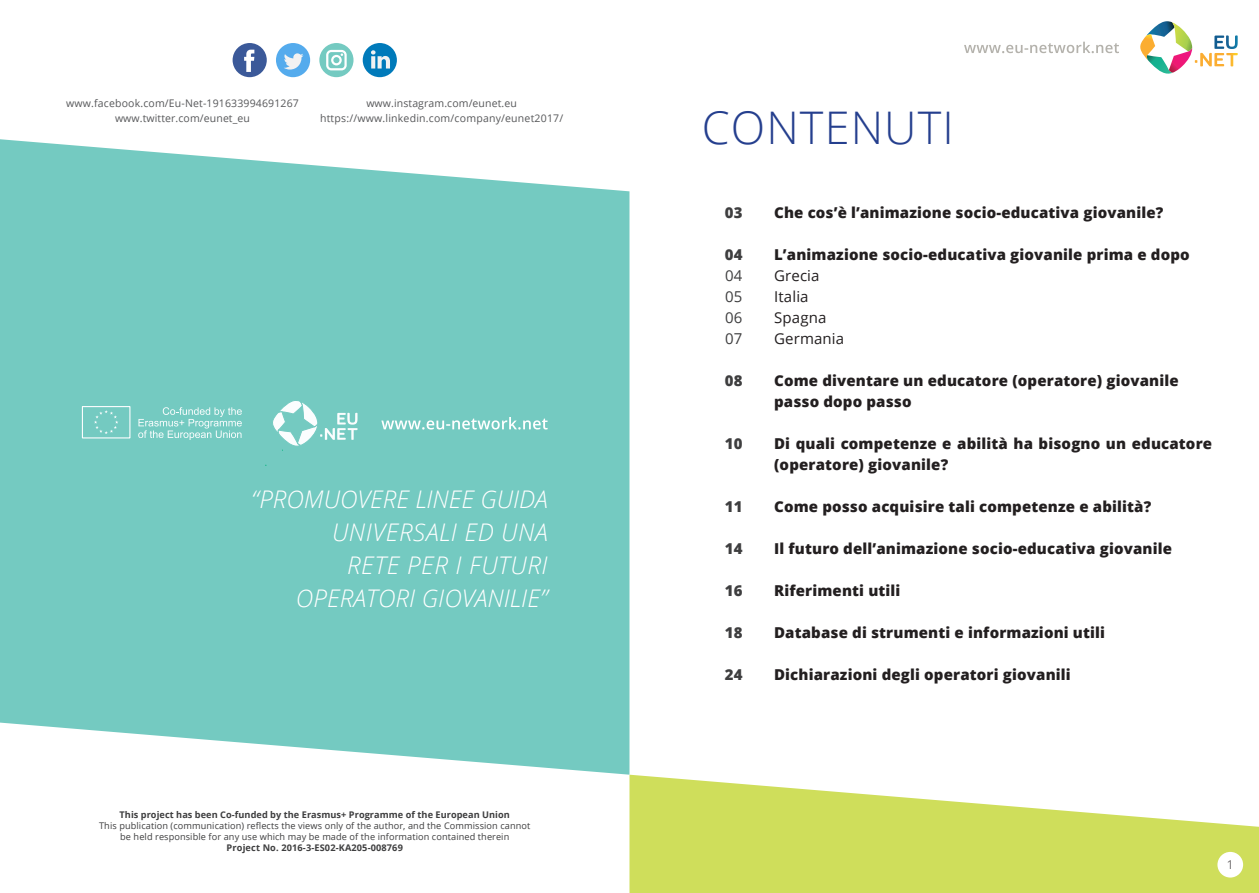
<style>
.page{position:relative;width:1259px;height:893px;background:#fff}
.page>*{position:absolute;margin:0;border:0;box-sizing:border-box;transform-origin:0 0}
.t1{font:300 45px "Open Sans";letter-spacing:.025em;color:#253f8e}
.t2{font:italic 300 24.3px/33px "Open Sans";letter-spacing:.005em;color:#fff;text-align:right}
.t3{font:italic 300 24.3px "Open Sans";letter-spacing:.025em;color:#fff}
.t4{font:800 15px/21px "Open Sans";letter-spacing:.01em;color:#231f20}
.t5{font:15px "Open Sans";letter-spacing:.01em;color:#231f20}
.t6{font:800 15px "Open Sans";color:#3e3e3f}
.t7{font:15px "Open Sans";color:#3e3e3f}
.t8{font:300 12px "Open Sans";color:#231f20}
.t9{font:10.5px "Open Sans";letter-spacing:.015em;color:#57585a}
.t10{font:9.15px "Open Sans";letter-spacing:.01em;color:#3e3e3f}
.t11{font:700 9.15px "Open Sans";letter-spacing:.005em;color:#3e3e3f}
</style>
<div class="page">
<svg style="left:629px;top:775px;width:630px;height:118px;fill:#cfde5b"></svg>
<div style="left:1217px;top:852px;width:26px;height:25px;background:#fff;border-radius:50%"></div>
<svg style="left:1140px;top:21px;width:52px;height:53px"></svg>
<svg style="left:1200px;top:35px;width:37px;height:31px"></svg>
<svg style="left:964px;top:42px;width:155px;height:11px"></svg>
<svg style="left:0;top:139px;width:629px;height:636px;fill:#74cac1"></svg>
<svg style="left:138px;top:407px;width:104px;height:33px"></svg>
<div style="left:82px;top:406px;width:48px;height:32px;border:1px solid #fbfdfe"></div>
<svg style="left:94px;top:410px;width:24px;height:24px"></svg>
<svg style="left:257px;top:400px;width:100px;height:67px"></svg>
<svg style="left:381px;top:417px;width:166px;height:13px"></svg>
<div style="left:363px;top:43px;width:34px;height:34px;background:#007aba;border-radius:50%"></div>
<svg style="left:371px;top:50px;width:19px;height:19px"></svg>
<div style="left:233px;top:43px;width:34px;height:34px;background:#3b5999;border-radius:50%"></div>
<svg style="left:244px;top:50px;width:10px;height:22px"></svg>
<div style="left:276px;top:43px;width:34px;height:34px;background:#54abed;border-radius:50%"></div>
<svg style="left:284px;top:53px;width:19px;height:17px"></svg>
<svg style="left:319px;top:43px;width:34px;height:34px"></svg>
<p class="t9" style="left:66px;top:96px;width:234px">www.facebook.com/Eu-Net-191633994691267</p>
<p class="t9" style="left:115px;top:111px;width:137px">www.twitter.com/eunet_eu</p>
<p class="t9" style="left:366px;top:96px;width:152px">www.instagram.com/eunet.eu</p>
<p class="t9" style="left:320px;top:111px;width:245px">https://www.linkedin.com/company/eunet2017/</p>
<p class="t2" style="left:251px;top:481px;width:298px">“PROMUOVERE LINEE GUIDA<br>UNIVERSALI ED UNA</p>
<p class="t3" style="left:347px;top:548px;width:202px">RETE PER I FUTURI</p>
<p class="t2" style="left:296px;top:580px;width:253px">OPERATORI GIOVANILIE”</p>
<p class="t11" style="left:120px;top:808px;width:392px">This project has been Co-funded by the Erasmus+ Programme of the European Union</p>
<p class="t10" style="left:99px;top:819px;width:433px">This publication (communication) reflects the views only of the author, and the Commission cannot</p>
<p class="t10" style="left:120px;top:830px;width:391px">be held responsible for any use which may be made of the information contained therein</p>
<p class="t11" style="left:227px;top:841px;width:178px">Project No. 2016-3-ES02-KA205-008769</p>
<p class="t1" style="left:702px;top:97px;width:253px">CONTENUTI</p>
<p class="t6" style="left:725px;top:202px;width:19px">03</p>
<p class="t6" style="left:725px;top:244px;width:19px">04</p>
<p class="t7" style="left:725px;top:266px;width:19px">04</p>
<p class="t7" style="left:725px;top:287px;width:19px">05</p>
<p class="t7" style="left:725px;top:308px;width:19px">06</p>
<p class="t7" style="left:725px;top:329px;width:19px">07</p>
<p class="t6" style="left:725px;top:370px;width:19px">08</p>
<p class="t6" style="left:725px;top:433px;width:19px">10</p>
<p class="t6" style="left:725px;top:496px;width:19px">11</p>
<p class="t6" style="left:725px;top:538px;width:19px">14</p>
<p class="t6" style="left:725px;top:580px;width:19px">16</p>
<p class="t6" style="left:725px;top:622px;width:19px">18</p>
<p class="t6" style="left:725px;top:664px;width:19px">24</p>
<p class="t4" style="left:774px;top:202px;width:391px">Che cos’è l’animazione socio-educativa giovanile?</p>
<p class="t4" style="left:774px;top:244px;width:417px">L’animazione socio-educativa giovanile prima e dopo</p>
<p class="t5" style="left:774px;top:266px;width:47px">Grecia</p>
<p class="t5" style="left:774px;top:287px;width:36px">Italia</p>
<p class="t5" style="left:774px;top:308px;width:54px">Spagna</p>
<p class="t5" style="left:774px;top:329px;width:72px">Germania</p>
<p class="t4" style="left:774px;top:370px;width:406px">Come diventare un educatore (operatore) giovanile</p>
<p class="t4" style="left:774px;top:391px;width:139px">passo dopo passo</p>
<p class="t4" style="left:774px;top:433px;width:439px">Di quali competenze e abilità ha bisogno un educatore (operatore) giovanile?</p>
<p class="t4" style="left:774px;top:496px;width:379px">Come posso acquisire tali competenze e abilità?</p>
<p class="t4" style="left:774px;top:538px;width:399px">Il futuro dell’animazione socio-educativa giovanile</p>
<p class="t4" style="left:774px;top:580px;width:128px">Riferimenti utili</p>
<p class="t4" style="left:774px;top:622px;width:332px">Database di strumenti e informazioni utili</p>
<p class="t4" style="left:774px;top:664px;width:298px">Dichiarazioni degli operatori giovanili</p>
<p class="t8" style="left:1226px;top:856px;width:8px">1</p>
</div>
